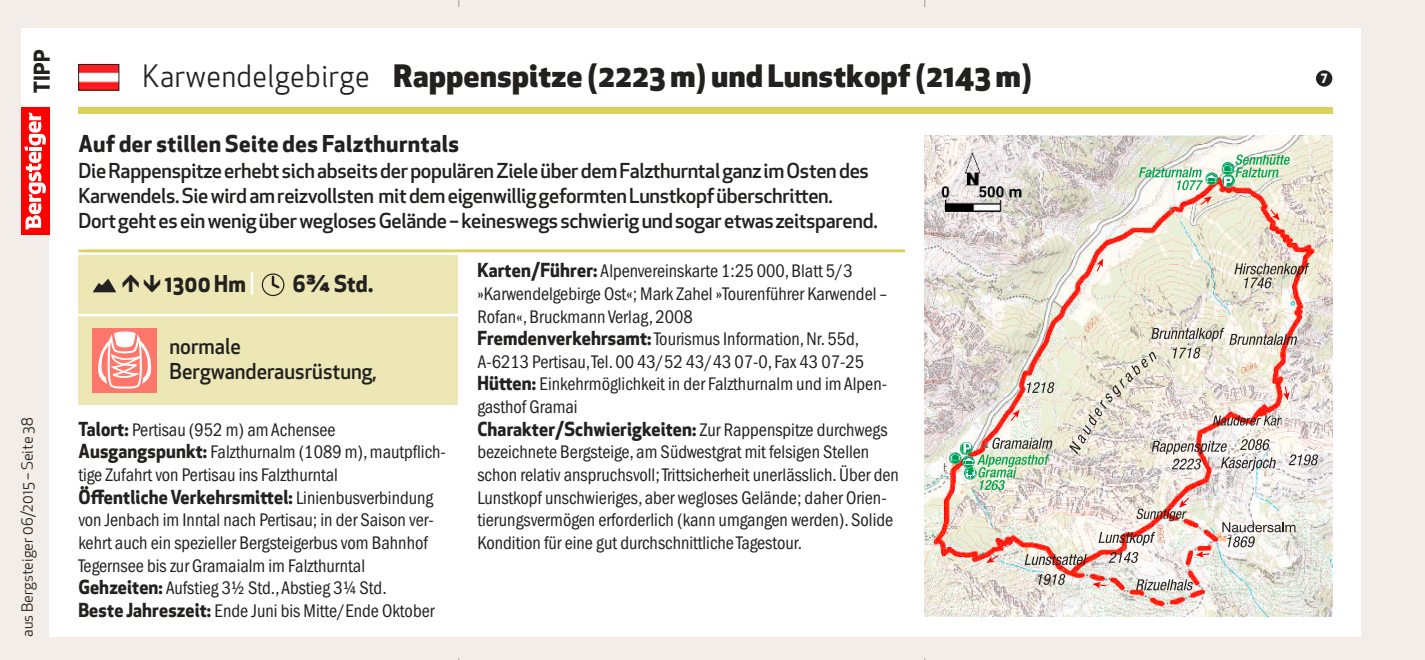
<style>
.page{position:relative;width:1425px;height:660px;background:#fff}
.page>*{position:absolute;margin:0;border:0;box-sizing:border-box;transform-origin:0 0}
.t1{font:800 30.25px "Apex New";letter-spacing:.02em;color:#232120}
.t2{font:700 22.5px "Apex New";letter-spacing:.02em;color:#232120}
.t3{font:700 22.5px "Apex New";letter-spacing:.02em;color:#232120;scale:.96 1}
.t4{font:500 21.25px/25.2px "Apex New";color:#232120;scale:.96 1}
.t5{font:700 21.25px "Apex New";color:#232120}
.t6{font:500 20px/25.2px "Apex New";letter-spacing:-.015em;color:#232120}
.t7{font:condensed 18.75px/22.5px "Franklin Gothic LT";color:#232120}
.t8{font:700 18.75px "Apex New";letter-spacing:.01em;color:#232120;scale:.95 1}
.t9{font:15px "Apex New";color:#232120}
.t10{font:800 12.5px "Apex New";color:#fff;scale:.95 1}
.s1{font-weight:400}
.s2{font-weight:500;color:#fff}
.s3{font-family:"Apex New";font-weight:700;font-stretch:normal}
.s4{font-family:"Franklin Gothic LT";font-weight:400;font-stretch:condensed}
</style>
<div class="page">
<div style="left:0;top:0;width:1424px;height:659px;background:#f3ede9"></div>
<div style="left:50px;top:28px;width:1310px;height:608px;background:#fff"></div>
<div style="left:21px;top:28px;width:41px;height:86px;background:#fff"></div>
<div style="left:21px;top:107px;width:29px;height:128px;background:#f00"></div>
<svg style="left:24px;top:112px;width:22px;height:117px"></svg>
<div style="left:78px;top:107px;width:1254px;height:6px;background:#dcd25b"></div>
<hr style="left:78px;top:249px;width:827px;height:3px;background:#dcd25b">
<div style="left:78px;top:254px;width:380px;height:150px;background:#ede7b5"></div>
<hr style="left:78px;top:313px;width:380px;height:3px;background:#fff">
<img style="left:80px;top:66px;width:37px;height:22px">
<div style="left:78px;top:64px;width:41px;height:26px;border:1px solid #232120"></div>
<svg style="left:93px;top:278px;width:23px;height:14px"></svg>
<div style="left:262px;top:273px;width:22px;height:23px;border:1px solid #232120;border-radius:50%"></div>
<svg style="left:270px;top:274px;width:11px;height:15px"></svg>
<div style="left:1315px;top:70px;width:17px;height:17px;background:#232120;border-radius:50%"></div>
<img style="left:924px;top:135px;width:408px;height:481px">
<svg style="left:1234px;top:263px;width:75px;height:25px;background:#c4b3a5"></svg>
<svg style="left:1136px;top:579px;width:57px;height:11px"></svg>
<svg style="left:1108px;top:551px;width:30px;height:11px"></svg>
<svg style="left:1027px;top:382px;width:27px;height:11px"></svg>
<svg style="left:1037px;top:573px;width:28px;height:11px"></svg>
<svg style="left:1024px;top:553px;width:62px;height:11px"></svg>
<svg style="left:1098px;top:531px;width:57px;height:14px"></svg>
<svg style="left:1222px;top:521px;width:73px;height:26px"></svg>
<svg style="left:1269px;top:208px;width:10px;height:12px"></svg>
<svg style="left:1136px;top:496px;width:54px;height:25px"></svg>
<svg style="left:1092px;top:581px;width:15px;height:6px"></svg>
<svg style="left:1195px;top:550px;width:14px;height:7px"></svg>
<svg style="left:986px;top:553px;width:13px;height:9px"></svg>
<svg style="left:1009px;top:409px;width:10px;height:13px"></svg>
<svg style="left:1095px;top:258px;width:7px;height:14px"></svg>
<svg style="left:1199px;top:196px;width:12px;height:10px"></svg>
<svg style="left:1069px;top:327px;width:249px;height:143px"></svg>
<img style="left:1138px;top:154px;width:152px;height:36px">
<img style="left:950px;top:437px;width:102px;height:52px">
<img style="left:924px;top:135px;width:115px;height:97px">
<div style="left:93px;top:328px;width:64px;height:64px;background:#ff776b"></div>
<svg style="left:98px;top:331px;width:54px;height:74px"></svg>
<p class="t5" style="left:27px;top:92px;width:44px;rotate:-90deg">TIPP</p>
<p class="t9" style="left:18px;top:636px;width:220px;rotate:-90deg">aus Bergsteiger 06/2015 – Seite 38</p>
<h1 class="t1" style="left:142px;top:54px;width:891px"><span class="s1">Karwendelgebirge</span> Rappenspitze (2223 m) und Lunstkopf (2143 m)</h1>
<p class="t2" style="left:78px;top:128px;width:382px">Auf der stillen Seite des Falzthurntals</p>
<p class="t6" style="left:78px;top:157px;width:801px">Die Rappenspitze erhebt sich abseits der populären Ziele über dem Falzthurntal ganz im Osten des<br>Karwendels. Sie wird am reizvollsten mit dem eigenwillig geformten Lunstkopf überschritten.<br>Dort geht es ein wenig über wegloses Gelände – keineswegs schwierig und sogar etwas zeitsparend.</p>
<p class="t3" style="left:122px;top:267px;width:140px">↑ ↓ 1300 Hm<span class="s2">|</span></p>
<p class="t3" style="left:292px;top:267px;width:86px">6¾ Std.</p>
<p class="t4" style="left:170px;top:333px;width:218px">normale<br>Bergwanderausrüstung,</p>
<p class="t7" style="left:78px;top:418px;width:369px"><span class="s3">Talort:</span> Pertisau (952 m) am Achensee<br><span class="s3">Ausgangspunkt:</span> Falzthurnalm (1089 m), mautpflich&shy;tige Zufahrt von Pertisau ins Falzthurntal</p>
<p class="t8" style="left:78px;top:483px;width:375px">Öffentliche Verkehrsmittel: <span class="s4">Linienbusverbindung</span></p>
<p class="t7" style="left:78px;top:508px;width:358px">von Jenbach im Inntal nach Pertisau; in der Saison ver&shy;kehrt auch ein spezieller Bergsteigerbus vom Bahnhof Tegernsee bis zur Gramaialm im Falzthurntal <span class="s3">Gehzeiten:</span> Aufstieg 3½ Std., Abstieg 3¼ Std.<br><span class="s3">Beste Jahreszeit:</span> Ende Juni bis Mitte/Ende Oktober</p>
<p class="t7" style="left:477px;top:260px;width:411px"><span class="s3">Karten/Führer:</span> Alpenvereinskarte 1:25 000, Blatt 5/3 »Karwendelgebirge Ost«; Mark Zahel »Tourenführer Karwendel – Rofan«, Bruckmann Verlag, 2008<br><span class="s3">Fremdenverkehrsamt:</span> Tourismus Information, Nr. 55d, A-6213 Pertisau, Tel. 00 43/52 43/43 07-0, Fax 43 07-25<br><span class="s3">Hütten:</span> Einkehrmöglichkeit in der Falzthurnalm und im Alpen&shy;gasthof Gramai</p>
<p class="t8" style="left:477px;top:415px;width:433px">Charakter/Schwierigkeiten: <span class="s4">Zur Rappenspitze durchwegs</span></p>
<p class="t7" style="left:477px;top:440px;width:423px">bezeichnete Bergsteige, am Südwestgrat mit felsigen Stellen schon relativ anspruchsvoll; Trittsicherheit unerlässlich. Über den Lunstkopf unschwieriges, aber wegloses Gelände; daher Orien&shy;tierungsvermögen erforderlich (kann umgangen werden). Solide Kondition für eine gut durchschnittliche Tagestour.</p>
<p class="t10" style="left:1321px;top:70px;width:8px">7</p>
</div>
